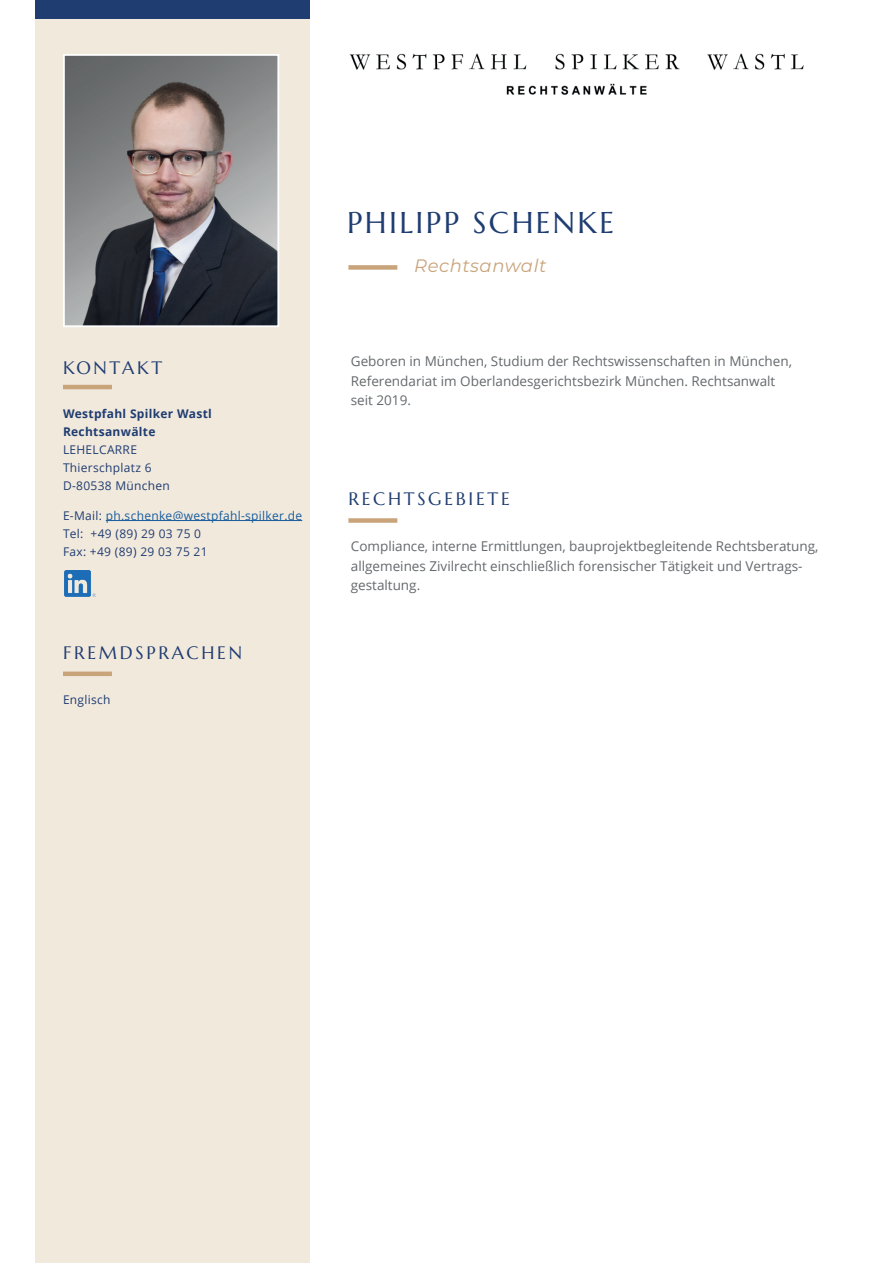
<style>
.page{position:relative;width:893px;height:1263px;background:#fff}
.page>*{position:absolute;margin:0;border:0;box-sizing:border-box;transform-origin:0 0}
.t1{font:30px "Marcellus";letter-spacing:.08em;color:#1f3d71}
.t2{font:18px "Marcellus";letter-spacing:.15em;color:#1f3d71}
.t3{font:italic 18px "Montserrat";letter-spacing:.03em;color:#c9a47b}
.t4{font:13.5px/19.5px "Open Sans";color:#64696c}
.t5{font:12px/18px "Open Sans";letter-spacing:.025em;color:#1f3d71}
.t6{font:700 12px/18px "Open Sans";letter-spacing:.025em;color:#1f3d71}
.s1{color:#175d9e}
</style>
<div class="page">
<div style="left:35px;top:0;width:275px;height:1263px;background:#f2e9dd"></div>
<div style="left:35px;top:0;width:275px;height:18px;background:#1f3d71"></div>
<hr style="left:63px;top:385px;width:49px;height:4px;background:#c9a47b">
<div style="left:63px;top:671px;width:49px;height:5px;background:#c9a47b"></div>
<div style="left:348px;top:265px;width:49px;height:5px;background:#c9a47b"></div>
<img style="left:66px;top:57px;width:210px;height:267px">
<div style="left:63px;top:54px;width:216px;height:273px;border:2px solid #fff"></div>
<hr style="left:106px;top:520px;width:196px;height:1px;background:#175d9e">
<div style="left:348px;top:518px;width:49px;height:5px;background:#c9a47b"></div>
<img style="left:349px;top:53px;width:455px;height:42px">
<img style="left:64px;top:570px;width:32px;height:27px">
<h1 class="t1" style="left:347px;top:204px;width:268px">PHILIPP SCHENKE</h1>
<h2 class="t3" style="left:414px;top:253px;width:134px">Rechtsanwalt</h2>
<h2 class="t2" style="left:63px;top:357px;width:101px">KONTAKT</h2>
<p class="t4" style="left:351px;top:351px;width:443px">Geboren in München, Studium der Rechtswissenschaften in München,<br>Referendariat im Oberlandesgerichtsbezirk München. Rechtsanwalt seit 2019.</p>
<p class="t6" style="left:63px;top:404px;width:150px">Westpfahl Spilker Wastl<br>Rechtsanwälte</p>
<p class="t5" style="left:63px;top:440px;width:109px">LEHELCARRE<br>Thierschplatz 6<br>D-80538 München</p>
<p class="t5" style="left:63px;top:506px;width:241px">E-Mail: <span class="s1">ph.schenke@westpfahl-spilker.de<br></span>Tel: +49 (89) 29 03 75 0<br>Fax: +49 (89) 29 03 75 21</p>
<h2 class="t2" style="left:63px;top:642px;width:181px">FREMDSPRACHEN</h2>
<p class="t5" style="left:63px;top:691px;width:49px">Englisch</p>
<h2 class="t2" style="left:348px;top:487px;width:163px">RECHTSGEBIETE</h2>
<p class="t4" style="left:351px;top:536px;width:469px">Compliance, interne Ermittlungen, bauprojektbegleitende Rechtsberatung, allgemeines Zivilrecht einschließlich forensischer Tätigkeit und Vertrags&shy;gestaltung.</p>
</div>
